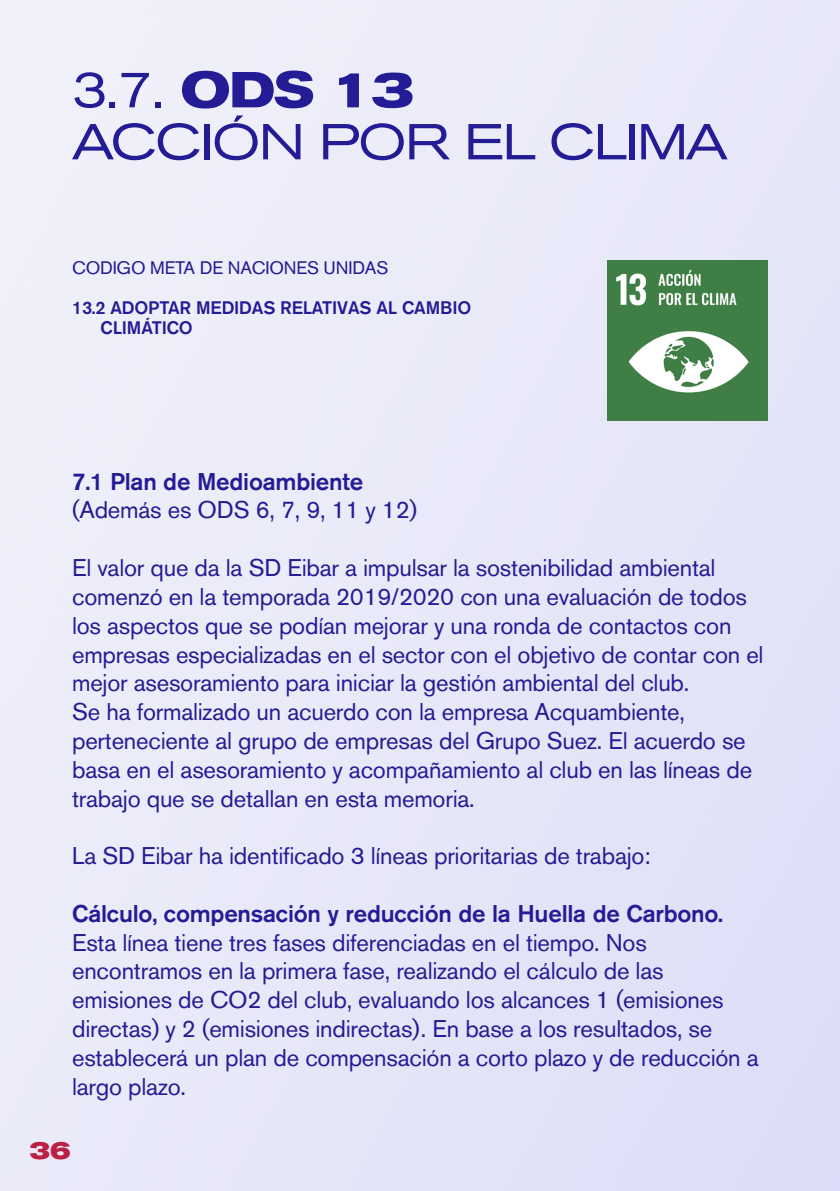
<style>
.page{position:relative;width:840px;height:1191px;background:#fff}
.page>*{position:absolute;margin:0;border:0;box-sizing:border-box;transform-origin:0 0}
.t1{font:expanded 50px/52px "Akzidenz Grotesk BQ";letter-spacing:-.025em;color:#241c94}
.t2{font:24px/28.8px "Akzidenz Grotesk BQ";letter-spacing:-.01em;color:#241c94}
.t3{font:500 24px "Akzidenz Grotesk BQ";letter-spacing:-.01em;color:#241c94}
.t4{font:900 expanded 24px "GT America Trial";color:#bb2043}
.t5{font:500 18px/20px "Akzidenz Grotesk BQ";letter-spacing:-.01em;color:#241c94}
.t6{font:18px "Akzidenz Grotesk BQ";letter-spacing:-.01em;color:#241c94}
.s1{font-weight:700}
</style>
<div class="page">
<img style="left:0;top:0;width:839px;height:1191px">
<img style="left:607px;top:261px;width:160px;height:160px">
<h1 class="t1" style="left:72px;top:64px;width:656px">3.7. <span class="s1">ODS 13<br></span>ACCIÓN POR EL CLIMA</h1>
<p class="t6" style="left:72px;top:257px;width:317px">CODIGO META DE NACIONES UNIDAS</p>
<p class="t5" style="left:100px;top:297px;width:372px;text-indent:-28px">13.2 ADOPTAR MEDIDAS RELATIVAS AL CAMBIO<br>CLIMÁTICO</p>
<p class="t3" style="left:72px;top:466px;width:292px">7.1 Plan de Medioambiente</p>
<p class="t2" style="left:72px;top:495px;width:346px">(Además es ODS 6, 7, 9, 11 y 12)</p>
<p class="t2" style="left:72px;top:553px;width:692px">El valor que da la SD Eibar a impulsar la sostenibilidad ambiental comenzó en la temporada 2019/2020 con una evaluación de todos los aspectos que se podían mejorar y una ronda de contactos con empresas especializadas en el sector con el objetivo de contar con el mejor asesoramiento para iniciar la gestión ambiental del club.<br>Se ha formalizado un acuerdo con la empresa Acquambiente, perteneciente al grupo de empresas del Grupo Suez. El acuerdo se basa en el asesoramiento y acompañamiento al club en las líneas de trabajo que se detallan en esta memoria.</p>
<p class="t2" style="left:72px;top:841px;width:580px">La SD Eibar ha identificado 3 líneas prioritarias de trabajo:</p>
<p class="t3" style="left:72px;top:898px;width:652px">Cálculo, compensación y reducción de la Huella de Carbono.</p>
<p class="t2" style="left:72px;top:927px;width:687px">Esta línea tiene tres fases diferenciadas en el tiempo. Nos encontramos en la primera fase, realizando el cálculo de las emisiones de CO2 del club, evaluando los alcances 1 (emisiones directas) y 2 (emisiones indirectas). En base a los resultados, se establecerá un plan de compensación a corto plazo y de reducción a largo plazo.</p>
<p class="t4" style="left:30px;top:1141px;width:42px">36</p>
</div>
